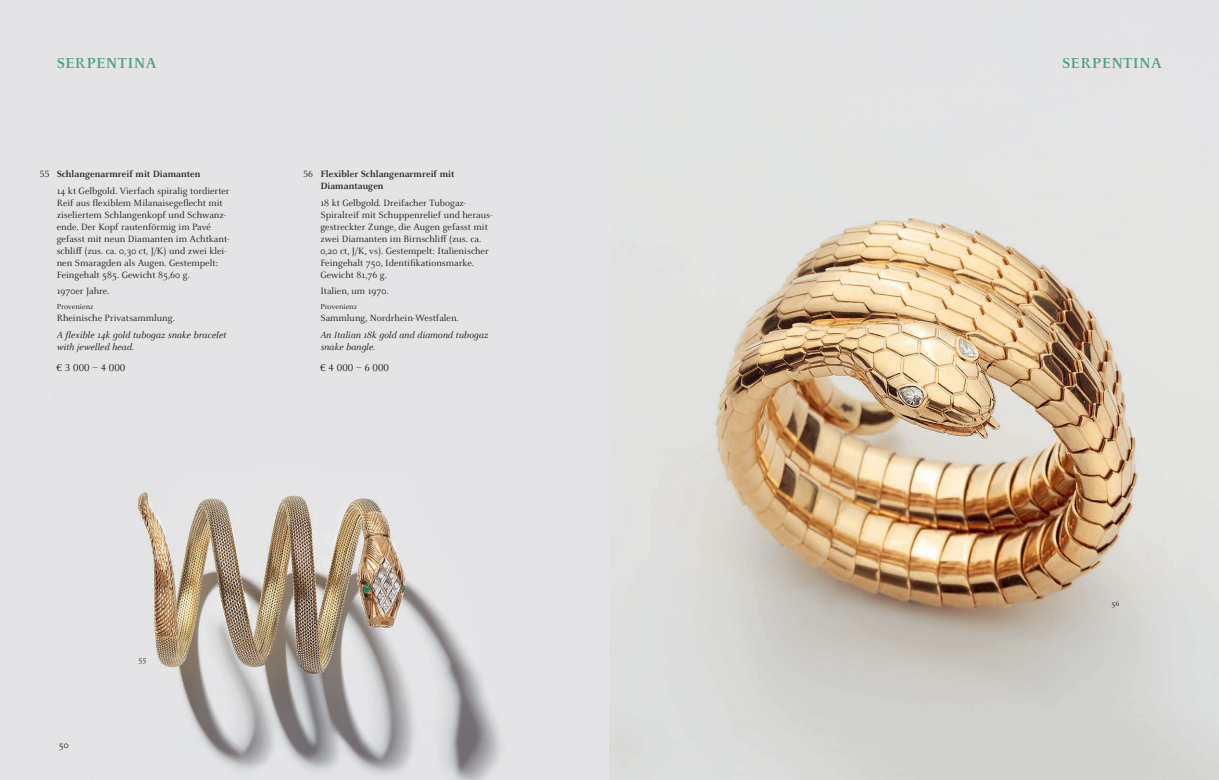
<style>
.page{position:relative;width:1219px;height:780px;background:#fff}
.page>*{position:absolute;margin:0;border:0;box-sizing:border-box;transform-origin:0 0}
.t1{font:700 16px "Celeste Pro";letter-spacing:.02em;color:#519f82}
.t2{font:11px "Celeste Pro";color:#231f20}
.t3{font:10px/12px "Celeste Pro";color:#231f20}
.t4{font:italic 10px/12px "Celeste Pro";color:#231f20}
.t5{font:700 10px/12px "Celeste Pro";color:#231f20}
.t6{font:8px "Celeste Pro";color:#231f20}
.s1{font-weight:700}
.s2{font-weight:400}
</style>
<div class="page">
<img style="left:0;top:0;width:1219px;height:780px">
<h1 class="t1" style="left:57px;top:53px;width:101px">SERPENTINA</h1>
<p class="t3" style="left:57px;top:166px;width:174px;line-height:16.2px;text-indent:-17px">55 <span class="s1">Schlangenarmreif mit Diamanten<br></span>14 kt Gelbgold. Vierfach spiralig tordierter</p>
<p class="t3" style="left:57px;top:196px;width:174px">Reif aus flexiblem Milanaisegeflecht mit ziseliertem Schlangenkopf und Schwanz&shy;ende. Der Kopf rautenförmig im Pavé gefasst mit neun Diamanten im Achtkant&shy;schliff (zus. ca. 0,30 ct, J/K) und zwei klei&shy;nen Smaragden als Augen. Gestempelt:<br>Feingehalt 585. Gewicht 85,60 g.</p>
<p class="t3" style="left:57px;top:285px;width:54px">1970er Jahre.</p>
<p class="t6" style="left:57px;top:302px;width:39px">Provenienz</p>
<p class="t3" style="left:57px;top:312px;width:120px">Rheinische Privatsammlung.</p>
<p class="t4" style="left:57px;top:328px;width:171px">A flexible 14k gold tubogaz snake bracelet with jewelled head.</p>
<p class="t2" style="left:57px;top:361px;width:70px">€ 3 000 – 4 000</p>
<p class="t5" style="left:320px;top:168px;width:136px;text-indent:-17px"><span class="s2">56</span> Flexibler Schlangenarmreif mit<br>Diamantaugen</p>
<p class="t3" style="left:320px;top:196px;width:174px">18 kt Gelbgold. Dreifacher Tubogaz-Spiralreif mit Schuppenrelief und heraus&shy;gestreckter Zunge, die Augen gefasst mit zwei Diamanten im Birnschliff (zus. ca.<br>0,20 ct, J/K, vs). Gestempelt: Italienischer Feingehalt 750, Identifikationsmarke.<br>Gewicht 81,76 g.</p>
<p class="t3" style="left:320px;top:285px;width:70px">Italien, um 1970.</p>
<p class="t6" style="left:320px;top:302px;width:39px">Provenienz</p>
<p class="t3" style="left:320px;top:312px;width:140px">Sammlung, Nordrhein-Westfalen.</p>
<p class="t4" style="left:320px;top:328px;width:169px">An Italian 18k gold and diamond tubogaz snake bangle.</p>
<p class="t2" style="left:320px;top:361px;width:70px">€ 4 000 – 6 000</p>
<p class="t3" style="left:59px;top:738px;width:11px">50</p>
<p class="t6" style="left:138px;top:655px;width:9px">55</p>
<h1 class="t1" style="left:1062px;top:53px;width:101px">SERPENTINA</h1>
<p class="t6" style="left:1111px;top:599px;width:9px">56</p>
</div>
